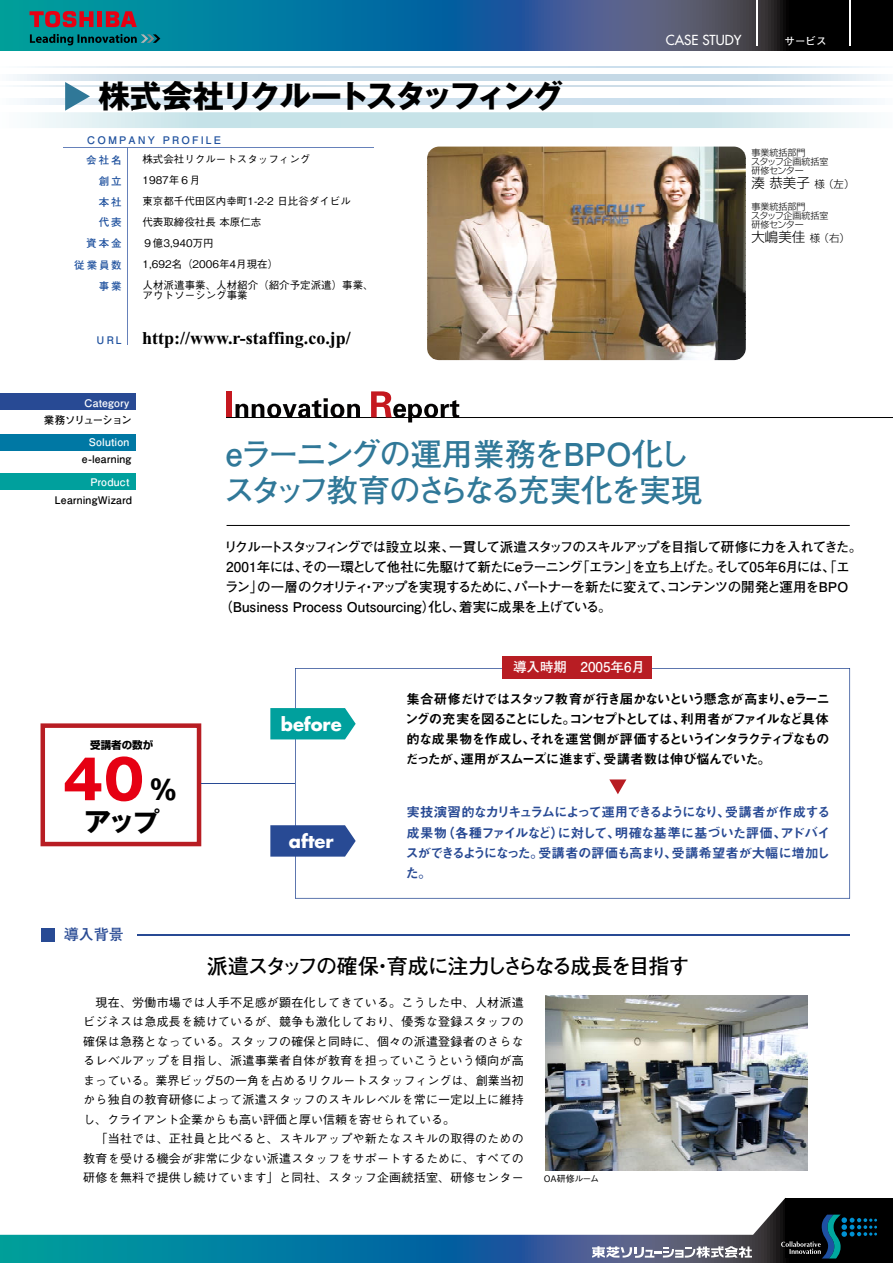
<style>
.page{position:relative;width:893px;height:1263px;background:#fff}
.page>*{position:absolute;margin:0;border:0;box-sizing:border-box;transform-origin:0 0}
.t1{font:700 54px "Gothic MB101 Pro";color:#e60013}
.t2{font:700 31.5px/36px "Futo Go B101 Pro";letter-spacing:-.075em;color:#307898}
.t3{font:700 31.5px "Gothic MB101 Pro";letter-spacing:-.085em;color:#000}
.t4{font:700 27px "Gothic MB101 Pro";color:#000}
.t5{font:700 21px "Futo Go B101 Pro";letter-spacing:-.07em;color:#000}
.t6{font:700 18px "Times New Roman";color:#000}
.t7{font:700 18px "Futura";letter-spacing:-.005em;color:#fff}
.t8{font:700 15px "Futo Go B101 Pro";color:#284a94}
.t9{font:700 13.5px "Futo Go B101 Pro";letter-spacing:-.06em;color:#000}
.t10{font:13.5px/20.2px "Midashi Go Pro MB31";letter-spacing:-.1em;color:#000}
.t11{font:700 13.5px "Futo Go B101 Pro";color:#000}
.t12{font:13.5px "Midashi Go Pro MB31";letter-spacing:-.14em;color:#284a94}
.t13{font:700 13.5px "Futo Go B101 Pro";letter-spacing:-.1em;color:#000}
.t14{font:13.5px "Midashi Go Pro MB31";color:#284a94}
.t15{font:700 13.5px "Futo Go B101 Pro";letter-spacing:-.09em;color:#000}
.t16{font:700 13.5px "Futo Go B101 Pro";letter-spacing:-.125em;color:#000}
.t17{font:13.5px "Midashi Go Pro MB31";letter-spacing:-.115em;color:#284a94}
.t18{font:13.5px/20.2px "Midashi Go Pro MB31";letter-spacing:-.185em;color:#284a94}
.t19{font:13.5px "Midashi Go Pro MB31";letter-spacing:-.03em;color:#000}
.t20{font:13.5px "Midashi Go Pro MB31";letter-spacing:-.01em;color:#284a94}
.t21{font:700 13.5px "Futo Go B101 Pro";color:#fff}
.t22{font:13.5px "Midashi Go Pro MB31";letter-spacing:-.08em;color:#000}
.t23{font:13.5px "Midashi Go Pro MB31";letter-spacing:-.16em;color:#000}
.t24{font:13.5px "Midashi Go Pro MB31";letter-spacing:-.07em;color:#284a94}
.t25{font:13.5px "Futura";color:#fff}
.t26{font:300 13.5px "Shin Go Pro";color:#000}
.t27{font:13.5px "Midashi Go Pro MB31";letter-spacing:.015em;color:#284a94}
.t28{font:500 12px/19.5px "Gothic BBB Pro";letter-spacing:.02em;color:#000}
.t29{font:500 10.5px/21px "Gothic BBB Pro";color:#000}
.t30{font:700 10.5px/20.9px "Futo Go B101 Pro";letter-spacing:.2em;color:#1f519e;text-align:right}
.t31{font:700 10.5px "Futo Go B101 Pro";letter-spacing:.02em;color:#fff}
.t32{font:700 10.5px "Futo Go B101 Pro";letter-spacing:.02em;color:#000}
.t33{font:700 10.5px "Futo Go B101 Pro";letter-spacing:-.095em;color:#000}
.t34{font:300 10.5px "Shin Go Pro";color:#000}
.t35{font:700 10.5px "Shin Go Pro";color:#000}
.t36{font:300 9px/9px "Shin Go Pro";color:#000}
.t37{font:500 9px "Gothic BBB Pro";letter-spacing:-.025em;color:#000}
</style>
<div class="page">
<img style="left:545px;top:995px;width:262px;height:175px">
<hr style="left:138px;top:934px;width:712px;height:1px;background:#284a94">
<div style="left:41px;top:928px;width:14px;height:13px;background:#284a94"></div>
<svg style="left:295px;top:668px;width:555px;height:231px"></svg>
<svg style="left:609px;top:779px;width:17px;height:15px"></svg>
<div style="left:502px;top:656px;width:150px;height:22px;background:#b81d23"></div>
<svg style="left:41px;top:723px;width:160px;height:123px"></svg>
<hr style="left:201px;top:783px;width:94px;height:1px;background:#284a94">
<svg style="left:31px;top:66px;width:839px;height:2px;background:#d6e5f0"></svg>
<svg style="left:13px;top:75px;width:872px;height:5px;background:#ccdde9"></svg>
<svg style="left:17px;top:82px;width:857px;height:46px"></svg>
<img style="left:427px;top:147px;width:319px;height:213px">
<svg style="left:270px;top:708px;width:86px;height:31px;background:#12a6a3"></svg>
<svg style="left:270px;top:825px;width:86px;height:32px;background:#3a599d"></svg>
<hr style="left:227px;top:525px;width:623px;height:1px;background:#000">
<hr style="left:63px;top:147px;width:311px;height:1px;background:#6681ba">
<hr style="left:127px;top:148px;width:1px;height:197px;background:#6681ba">
<hr style="left:226px;top:417px;width:667px;height:1px;background:#000">
<div style="left:0;top:394px;width:135px;height:16px;background:#284a94"></div>
<div style="left:0;top:434px;width:135px;height:16px;background:#0078a4"></div>
<div style="left:0;top:473px;width:135px;height:16px;background:#00a09d"></div>
<svg style="left:0;top:0;width:893px;height:51px;background:#195d7e"></svg>
<hr style="left:756px;top:0;width:1px;height:46px;background:#fff">
<hr style="left:849px;top:0;width:2px;height:46px;background:#fff">
<svg style="left:30px;top:34px;width:130px;height:11px"></svg>
<div style="left:97px;top:11px;width:5px;height:16px;background:#e60013"></div>
<svg style="left:106px;top:11px;width:31px;height:16px"></svg>
<svg style="left:30px;top:11px;width:63px;height:17px"></svg>
<svg style="left:0;top:1198px;width:893px;height:65px"></svg>
<svg style="left:592px;top:1246px;width:160px;height:12px"></svg>
<div style="left:785px;top:1197px;width:108px;height:60px;background:#000"></div>
<svg style="left:781px;top:1214px;width:96px;height:44px"></svg>
<div style="left:226px;top:391px;width:6px;height:26px;background:#c5181f"></div>
<svg style="left:236px;top:398px;width:124px;height:19px"></svg>
<svg style="left:371px;top:391px;width:88px;height:31px"></svg>
<h2 class="t3" style="left:98px;top:70px;width:466px">株式会社リクルートスタッフィング</h2>
<p class="t30" style="left:87px;top:128px;width:69px">COMPANY</p>
<p class="t30" style="left:163px;top:128px;width:60px">P R O F LI E</p>
<p class="t30" style="left:86px;top:148px;width:37px">会社名創立本社代表資本金</p>
<p class="t30" style="left:74px;top:253px;width:49px">従業員数</p>
<p class="t29" style="left:142px;top:148px;width:210px">株式会社リクルートスタッフィング<br>1987年６月<br>東京都千代田区内幸町1-2-2 日比谷ダイビル代表取締役社長本原仁志<br>９億3,940万円<br>1,692名（2006年4月現在(</p>
<p class="t30" style="left:99px;top:274px;width:25px">事業</p>
<p class="t29" style="left:143px;top:273px;width:232px">人材派遣事業、人材紹介（紹介予定派遣）事業、</p>
<p class="t29" style="left:143px;top:283px;width:106px">アウトソーシング事業</p>
<p class="t30" style="left:97px;top:328px;width:27px">URL</p>
<h3 class="t6" style="left:142px;top:328px;width:210px">http://www -r. staffing.co j p. /</h3>
<p class="t25" style="left:666px;top:31px;width:77px">CASE STUDY</p>
<p class="t31" style="left:784px;top:32px;width:43px">サービス</p>
<p class="t36" style="left:751px;top:147px;width:79px">事業統括部門<br>スタッフ企画統括室研修センター</p>
<p class="t26" style="left:751px;top:171px;width:60px">湊恭美子</p>
<p class="t36" style="left:751px;top:201px;width:79px">事業統括部門<br>スタッフ企画統括室研修センター</p>
<p class="t34" style="left:819px;top:229px;width:33px">（右(</p>
<p class="t34" style="left:823px;top:175px;width:33px">（左(</p>
<p class="t34" style="left:814px;top:175px;width:12px">様</p>
<p class="t26" style="left:751px;top:225px;width:56px">大嶋美佳</p>
<p class="t34" style="left:810px;top:229px;width:12px">様</p>
<p class="t31" style="left:85px;top:394px;width:46px">Category</p>
<p class="t31" style="left:89px;top:434px;width:42px">Solution</p>
<p class="t31" style="left:90px;top:473px;width:41px">Product</p>
<p class="t33" style="left:44px;top:412px;width:90px">業務ソリューション</p>
<p class="t32" style="left:82px;top:451px;width:51px">e-learning</p>
<p class="t32" style="left:55px;top:491px;width:79px">LearningWizard</p>
<h2 class="t2" style="left:218px;top:432px;width:486px">ｅラーニングの運用業務をBPO化しスタッフ教育のさらなる充実化を実現</h2>
<p class="t16" style="left:224px;top:536px;width:232px">リクルートスタッフィングでは設立以来、</p>
<p class="t9" style="left:449px;top:536px;width:415px">一貫して派遣スタッフのスキルアップを目指して研修に力を入れてきた。</p>
<p class="t9" style="left:576px;top:556px;width:275px">「エランを立ち上げたそして05年6月には、「エ</p>
<p class="t9" style="left:226px;top:556px;width:358px">2001年にはその一環として他社に先駆けて新たにｅラーニング</p>
<p class="t9" style="left:626px;top:556px;width:15px">」</p>
<p class="t9" style="left:708px;top:556px;width:15px">。</p>
<p class="t9" style="left:295px;top:556px;width:15px">、</p>
<p class="t9" style="left:225px;top:576px;width:40px">ラン」</p>
<p class="t15" style="left:257px;top:576px;width:265px">の一層のクオリティアップを実現するために、</p>
<p class="t13" style="left:514px;top:576px;width:337px">パートナーを新たに変えてコンテンツの開発と運用をＢＰＯ</p>
<p class="t9" style="left:362px;top:576px;width:15px">・</p>
<p class="t9" style="left:661px;top:576px;width:15px">、</p>
<p class="t35" style="left:90px;top:736px;width:64px">受講者の数が</p>
<h1 class="t1" style="left:63px;top:735px;width:83px">40</h1>
<h3 class="t4" style="left:84px;top:799px;width:78px">アップ</h3>
<h3 class="t4" style="left:150px;top:767px;width:28px">％</h3>
<p class="t8" style="left:64px;top:922px;width:62px">導入背景</p>
<p class="t9" style="left:428px;top:596px;width:185px">化し着実に成果を上げている。</p>
<p class="t11" style="left:219px;top:596px;width:218px">（Business Process Outsourcing）</p>
<p class="t9" style="left:452px;top:596px;width:15px">、</p>
<h3 class="t7" style="left:281px;top:711px;width:62px">before</h3>
<h3 class="t7" style="left:289px;top:829px;width:46px">after</h3>
<p class="t21" style="left:513px;top:656px;width:134px">導入時期　2005年月6</p>
<p class="t10" style="left:406px;top:687px;width:425px">集合研修だけではスタッフ教育が行き届かないという懸念が高まりｅラーニ</p>
<p class="t10" style="left:680px;top:687px;width:150px;text-indent:99px">、<br>利用者がファイルなど具体</p>
<p class="t23" style="left:569px;top:708px;width:118px">コンセプトとしては、</p>
<p class="t10" style="left:405px;top:707px;width:426px">ングの充実を図ることにした。<br>的な成果物を作成しそれを運営側が評価するというインタラクティブなもの</p>
<p class="t10" style="left:523px;top:727px;width:15px">、</p>
<p class="t22" style="left:461px;top:748px;width:150px">運用がスムーズに進まず、</p>
<p class="t19" style="left:603px;top:748px;width:169px">受講者数は伸び悩んでいた。</p>
<p class="t10" style="left:406px;top:747px;width:62px">だったが、</p>
<p class="t12" style="left:406px;top:801px;width:326px">実技演習的なカリキュラムによって運用できるようになり、</p>
<p class="t27" style="left:725px;top:801px;width:107px">受講者が作成する</p>
<p class="t17" style="left:441px;top:822px;width:181px">（各種ファイルなどに対して、</p>
<p class="t24" style="left:550px;top:822px;width:15px">）</p>
<p class="t24" style="left:781px;top:822px;width:52px">アドバイ</p>
<p class="t20" style="left:615px;top:822px;width:173px">明確な基準に基づいた評価、</p>
<p class="t24" style="left:406px;top:822px;width:42px">成果物</p>
<p class="t14" style="left:538px;top:842px;width:294px">受講者の評価も高まり受講希望者が大幅に増加し</p>
<p class="t18" style="left:406px;top:841px;width:140px">スができるようになった。た。</p>
<p class="t24" style="left:664px;top:842px;width:15px">、</p>
<h3 class="t5" style="left:207px;top:949px;width:484px">派遣スタッフの確保育成に注力しさらなる成長を目指す</h3>
<h3 class="t5" style="left:372px;top:949px;width:22px">・</h3>
<p class="t28" style="left:83px;top:991px;width:442px">　現在、労働市場では人手不足感が顕在化してきている。こうした中、人材派遣ビジネスは急成長を続けているが、競争も激化しており、優秀な登録スタッフの確保は急務となっている。スタッフの確保と同時に、個々の派遣登録者のさらなるレベルアップを目指し、派遣事業者自体が教育を担っていこうという傾向が高まっている。業界ビッグ5の一角を占めるリクルートスタッフィングは、創業当初から独自の教育研修によって派遣スタッフのスキルレベルを常に一定以上に維持し、クライアント企業からも高い評価と厚い信頼を寄せられている。<br>　「当社では、正社員と比べると、スキルアップや新たなスキルの取得のための教育を受ける機会が非常に少ない派遣スタッフをサポートするために、すべての</p>
<p class="t28" style="left:83px;top:1166px;width:442px">研修を無料で提供し続けています」と同社、スタッフ企画統括室、研修センター</p>
<p class="t37" style="left:544px;top:1171px;width:57px">OA研修ルーム</p>
</div>
